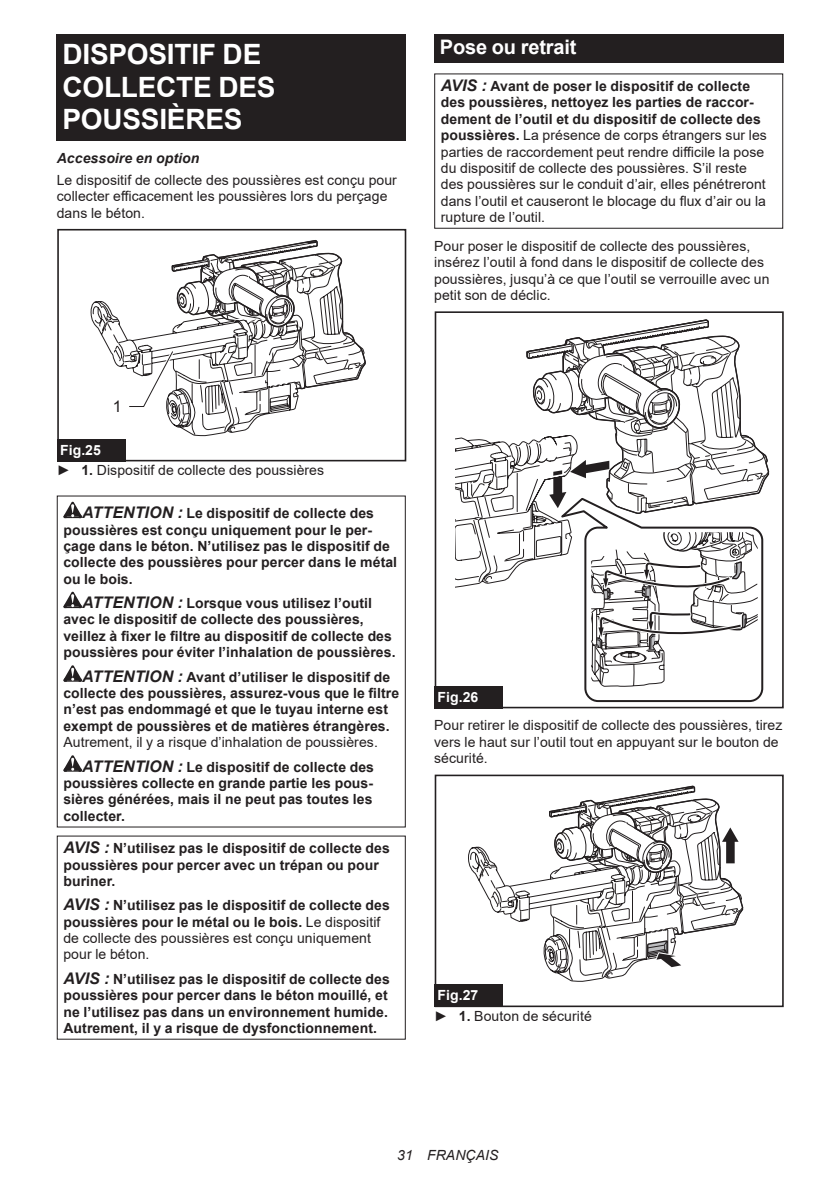
<style>
.page{position:relative;width:840px;height:1191px;background:#fff}
.page>*{position:absolute;margin:0;border:0;box-sizing:border-box;transform-origin:0 0}
.t1{font:700 28px/32.8px "Arial";letter-spacing:-.01em;color:#fff}
.t2{font:700 20px "Arial";letter-spacing:-.01em;color:#fff}
.t3{font:16px "Arial";color:#231f20}
.t4{font:700 14px/16.4px "Arial";letter-spacing:.005em;color:#231f20}
.t5{font:14px/16.4px "Arial";letter-spacing:.005em;color:#231f20}
.t6{font:italic 700 14px "Arial";letter-spacing:.005em;color:#231f20}
.t7{font:italic 14px "Arial";letter-spacing:.005em;color:#231f20}
.t8{font:700 14px "Arial";color:#fff}
.s1{font-weight:700;font-style:italic;font-size:16px}
.s2{font-weight:700}
.s3{font-weight:700;color:#fff}
.s4{font-style:italic;font-size:16px}
.s5{font-weight:400}
</style>
<div class="page">
<div style="left:57px;top:34px;width:348px;height:107px;background:#231f20"></div>
<div style="left:57px;top:229px;width:349px;height:232px;border:2px solid #231f20"></div>
<svg style="left:88px;top:229px;width:278px;height:212px"></svg>
<div style="left:57px;top:439px;width:68px;height:22px;background:#231f20"></div>
<svg style="left:63px;top:502px;width:19px;height:16px"></svg>
<svg style="left:63px;top:592px;width:19px;height:16px"></svg>
<svg style="left:63px;top:665px;width:19px;height:16px"></svg>
<svg style="left:63px;top:755px;width:19px;height:16px"></svg>
<div style="left:434px;top:34px;width:348px;height:29px;background:#231f20"></div>
<div style="left:434px;top:73px;width:348px;height:156px;border:1px solid #231f20"></div>
<svg style="left:585px;top:694px;width:177px;height:9px"></svg>
<svg style="left:455px;top:319px;width:314px;height:375px"></svg>
<div style="left:434px;top:680px;width:74px;height:28px;background:#fff"></div>
<div style="left:434px;top:311px;width:349px;height:397px;border:2px solid #231f20"></div>
<div style="left:434px;top:685px;width:68px;height:23px;background:#231f20"></div>
<svg style="left:468px;top:785px;width:276px;height:197px"></svg>
<div style="left:434px;top:978px;width:74px;height:29px;background:#fff"></div>
<div style="left:434px;top:774px;width:349px;height:233px;border:2px solid #231f20"></div>
<div style="left:434px;top:984px;width:68px;height:23px;background:#231f20"></div>
<h1 class="t1" style="left:62px;top:38px;width:214px">DISPOSITIF DE<br>COLLECTE DES<br>POUSSIÈRES</h1>
<p class="t6" style="left:57px;top:148px;width:144px">Accessoire en option</p>
<p class="t5" style="left:57px;top:171px;width:341px">Le dispositif de collecte des poussières est conçu pour collecter efficacement les poussières lors du perçage dans le béton.</p>
<h2 class="t2" style="left:439px;top:33px;width:138px">Pose ou retrait</h2>
<p class="t5" style="left:440px;top:78px;width:327px"><span class="s1">AVIS :</span> <span class="s2">Avant de poser le dispositif de collecte des poussières, nettoyez les parties de raccor&shy;dement de l’outil et du dispositif de collecte des poussières.</span> La présence de corps étrangers sur les parties de raccordement peut rendre difficile la pose du dispositif de collecte des poussières. S’il reste des poussières sur le conduit d’air, elles pénétreront dans l’outil et causeront le blocage du flux d’air ou la rupture de l’outil.</p>
<p class="t5" style="left:434px;top:238px;width:337px">Pour poser le dispositif de collecte des poussières, insérez l’outil à fond dans le dispositif de collecte des poussières, jusqu’à ce que l’outil se verrouille avec un petit son de déclic.</p>
<p class="t3" style="left:113px;top:395px;width:10px">1</p>
<p class="t5" style="left:57px;top:439px;width:269px;line-height:20.2px"><span class="s3">Fig.25<br></span>► <span class="s2">1.</span> Dispositif de collecte des poussières</p>
<p class="t4" style="left:63px;top:505px;width:335px;text-indent:19px"><span class="s4">ATTENTION :</span> Le dispositif de collecte des poussières est conçu uniquement pour le per&shy;çage dans le béton. N’utilisez pas le dispositif de collecte des poussières pour percer dans le métal ou le bois.</p>
<p class="t4" style="left:63px;top:595px;width:333px;text-indent:19px"><span class="s4">ATTENTION :</span> Lorsque vous utilisez l’outil avec le dispositif de collecte des poussières, veillez à fixer le filtre au dispositif de collecte des poussières pour éviter l’inhalation de poussières.</p>
<p class="t4" style="left:63px;top:668px;width:337px;text-indent:19px"><span class="s4">ATTENTION :</span> Avant d’utiliser le dispositif de collecte des poussières, assurez-vous que le filtre n’est pas endommagé et que le tuyau interne est exempt de poussières et de matières étrangères.</p>
<p class="t5" style="left:63px;top:730px;width:316px;line-height:24.4px;text-align:right">Autrement, il y a risque d’inhalation de poussières.<br><span class="s1">ATTENTION :</span> <span class="s2">Le dispositif de collecte des</span></p>
<p class="t4" style="left:63px;top:775px;width:311px;text-align:justify">poussières collecte en grande partie les pous&shy;sières générées, mais il ne peut pas toutes les collecter.</p>
<p class="t4" style="left:63px;top:840px;width:328px"><span class="s4">AVIS :</span> N’utilisez pas le dispositif de collecte des poussières pour percer avec un trépan ou pour buriner.</p>
<p class="t4" style="left:63px;top:897px;width:328px"><span class="s4">AVIS :</span> N’utilisez pas le dispositif de collecte des poussières pour le métal ou le bois. <span class="s5">Le dispositif de collecte des poussières est conçu uniquement pour le béton.</span></p>
<p class="t4" style="left:63px;top:971px;width:328px"><span class="s4">AVIS :</span> N’utilisez pas le dispositif de collecte des poussières pour percer dans le béton mouillé, et ne l’utilisez pas dans un environnement humide.<br>Autrement, il y a risque de dysfonctionnement.</p>
<p class="t8" style="left:437px;top:687px;width:42px">Fig.26</p>
<p class="t5" style="left:434px;top:717px;width:349px">Pour retirer le dispositif de collecte des poussières, tirez vers le haut sur l’outil tout en appuyant sur le bouton de sécurité.</p>
<p class="t5" style="left:434px;top:985px;width:159px;line-height:20.2px"><span class="s3">Fig.27<br></span>► <span class="s2">1.</span> Bouton de sécurité</p>
<p class="t7" style="left:397px;top:1146px;width:103px">31 FRANÇAIS</p>
</div>
